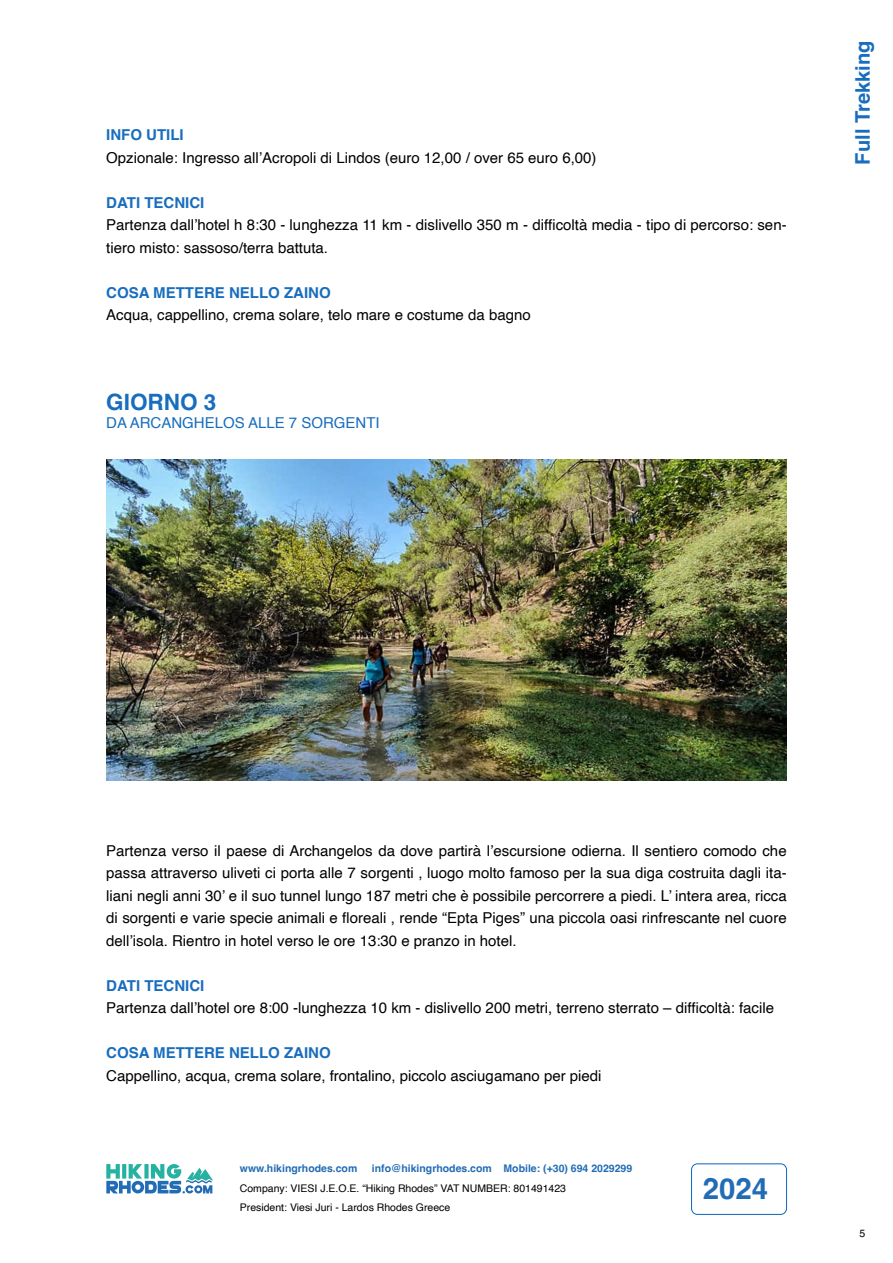
<style>
.page{position:relative;width:893px;height:1263px;background:#fff}
.page>*{position:absolute;margin:0;border:0;box-sizing:border-box;transform-origin:0 0}
.t1{font:700 29.4px "Helvetica";color:#226cb5}
.t2{font:700 22.5px "Helvetica";color:#186dbe}
.t3{font:700 20.1px "Helvetica";color:#186dbe}
.t4{font:15px/22.5px "Helvetica";color:#000}
.t5{font:700 15px "Helvetica";color:#186dbe}
.t6{font:15px "Helvetica";color:#186dbe}
.t7{font:10.5px/19.8px "Helvetica";color:#000}
.t8{font:700 10.5px "Helvetica";color:#226cb5}
</style>
<div class="page">
<svg style="left:106px;top:1164px;width:107px;height:29px"></svg>
<div style="left:691px;top:1163px;width:96px;height:52px;border:1px solid #186dbe;border-radius:6px"></div>
<img style="left:106px;top:459px;width:681px;height:321px">
<p class="t5" style="left:106px;top:128px;width:79px">INFO UTILI</p>
<p class="t4" style="left:106px;top:147px;width:492px">Opzionale: Ingresso all’Acropoli di Lindos (euro 12,00 / over 65 euro 6,00)</p>
<p class="t5" style="left:106px;top:196px;width:100px">DATI TECNICI</p>
<p class="t4" style="left:106px;top:215px;width:682px">Partenza dall’hotel h 8:30 - lunghezza 11 km - dislivello 350 m - difficoltà media - tipo di percorso: sen&shy;tiero misto: sassoso/terra battuta.</p>
<p class="t5" style="left:106px;top:286px;width:226px">COSA METTERE NELLO ZAINO</p>
<p class="t4" style="left:106px;top:305px;width:426px">Acqua, cappellino, crema solare, telo mare e costume da bagno</p>
<h2 class="t2" style="left:106px;top:393px;width:112px">GIORNO 3</h2>
<p class="t6" style="left:106px;top:416px;width:275px">DA ARCANGHELOS ALLE 7 SORGENTI</p>
<h3 class="t3" style="left:854px;top:165px;width:126px;rotate:-90deg">Full Trekking</h3>
<p class="t4" style="left:106px;top:840px;width:682px;text-align:justify">Partenza verso il paese di Archangelos da dove partirà l’escursione odierna. Il sentiero comodo che passa attraverso uliveti ci porta alle 7 sorgenti , luogo molto famoso per la sua diga costruita dagli ita&shy;liani negli anni 30’ e il suo tunnel lungo 187 metri che è possibile percorrere a piedi. L’ intera area, ricca di sorgenti e varie specie animali e floreali , rende “Epta Piges” una piccola oasi rinfrescante nel cuore dell’isola. Rientro in hotel verso le ore 13:30 e pranzo in hotel.</p>
<p class="t5" style="left:106px;top:979px;width:100px">DATI TECNICI</p>
<p class="t4" style="left:106px;top:998px;width:669px">Partenza dall’hotel ore 8:00 -lunghezza 10 km - dislivello 200 metri, terreno sterrato – difficoltà: facile</p>
<p class="t5" style="left:106px;top:1046px;width:226px">COSA METTERE NELLO ZAINO</p>
<p class="t4" style="left:106px;top:1065px;width:497px">Cappellino, acqua, crema solare, frontalino, piccolo asciugamano per piedi</p>
<p class="t8" style="left:240px;top:1164px;width:119px">www.hikingrhodes.com</p>
<p class="t8" style="left:372px;top:1164px;width:262px">info@hikingrhodes.com Mobile: (+30) 694 2029299</p>
<p class="t7" style="left:240px;top:1179px;width:328px">Company: VIESI J.E.O.E. “Hiking Rhodes” VAT NUMBER: 801491423<br>President: Viesi Juri - Lardos Rhodes Greece</p>
<h1 class="t1" style="left:703px;top:1176px;width:67px">2024</h1>
<p class="t7" style="left:859px;top:1224px;width:7px">5</p>
</div>
